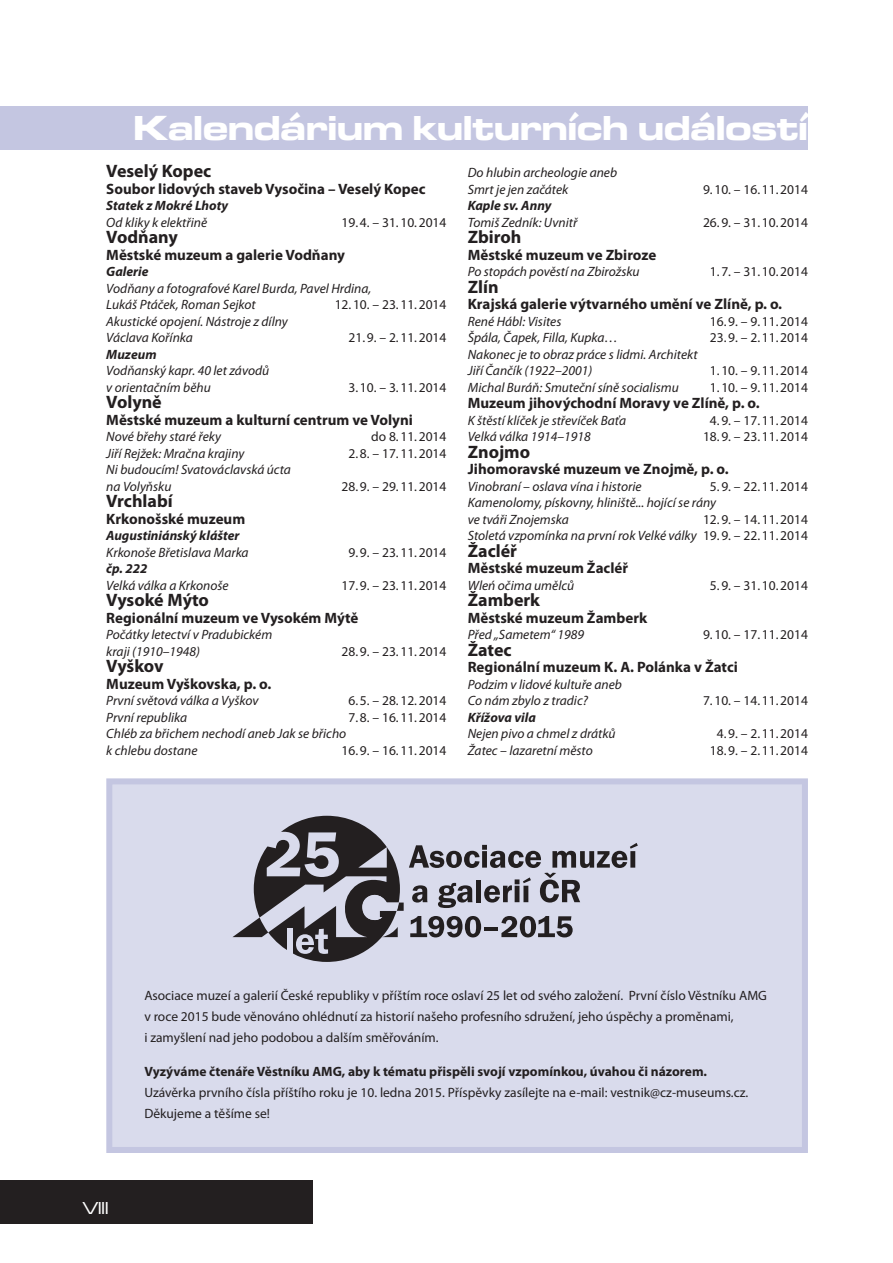
<style>
.page{position:relative;width:893px;height:1263px;background:#fff}
.page>*{position:absolute;margin:0;border:0;box-sizing:border-box;transform-origin:0 0}
.t1{font:700 expanded 36px "Microgramma DOT";letter-spacing:.005em;color:#fff}
.t2{font:700 18px "Myriad Pro";color:#231f20}
.t3{font:500 expanded 18px "Microgramma DOT";color:#fff}
.t4{font:700 15px "Myriad Pro";color:#231f20}
.t5{font:italic 13.5px/16.5px "Myriad Pro";color:#231f20}
.t6{font:13.5px/21px "Myriad Pro";color:#231f20}
.t7{font:italic 700 13.5px "Myriad Pro";color:#231f20}
.t8{font:700 13.5px "Myriad Pro";color:#231f20}
.s1{font-style:normal}
</style>
<div class="page">
<div style="left:0;top:106px;width:808px;height:44px;background:#c4c6e1"></div>
<div style="left:0;top:1180px;width:313px;height:44px;background:#231f20"></div>
<div style="left:106px;top:778px;width:702px;height:375px;background:#d9dbec;border:6px solid #c4c6e1"></div>
<svg style="left:232px;top:816px;width:406px;height:146px"></svg>
<h1 class="t1" style="left:134px;top:104px;width:676px">Kalendárium kulturních událostí</h1>
<h2 class="t2" style="left:106px;top:159px;width:107px">Veselý Kopec</h2>
<p class="t4" style="left:106px;top:179px;width:321px">Soubor lidových staveb Vysočina – Veselý Kopec</p>
<p class="t7" style="left:106px;top:197px;width:123px">Statek z Mokré Lhoty</p>
<p class="t5" style="left:106px;top:214px;width:102px">Od kliky k elektřině</p>
<p class="t6" style="left:342px;top:211px;width:106px">19.4. – 31.10.2014</p>
<h2 class="t2" style="left:106px;top:225px;width:73px">Vodňany</h2>
<p class="t4" style="left:106px;top:245px;width:240px">Městské muzeum a galerie Vodňany</p>
<p class="t7" style="left:106px;top:263px;width:44px">Galerie</p>
<p class="t5" style="left:106px;top:280px;width:267px">Vodňany a fotografové Karel Burda, Pavel Hrdina,<br>Lukáš Ptáček, Roman Sejkot</p>
<p class="t6" style="left:335px;top:294px;width:113px">12.10. – 23.11.2014</p>
<p class="t5" style="left:106px;top:313px;width:183px">Akustické opojení. Nástroje z dílny<br>Václava Kořínka</p>
<p class="t7" style="left:106px;top:345px;width:52px">Muzeum</p>
<p class="t5" style="left:106px;top:362px;width:165px">Vodňanský kapr. 40 let závodů v orientačním běhu</p>
<p class="t6" style="left:348px;top:327px;width:99px">21.9. – 2.11.2014</p>
<p class="t6" style="left:348px;top:376px;width:99px">3.10. – 3.11.2014</p>
<h2 class="t2" style="left:106px;top:390px;width:57px">Volyně</h2>
<p class="t4" style="left:106px;top:410px;width:308px">Městské muzeum a kulturní centrum ve Volyni</p>
<p class="t5" style="left:106px;top:428px;width:116px">Nové břehy staré řeky</p>
<p class="t6" style="left:371px;top:426px;width:77px">do 8.11.2014</p>
<p class="t5" style="left:106px;top:445px;width:140px">Jiří Rejžek: Mračna krajiny</p>
<p class="t6" style="left:348px;top:442px;width:99px">2.8. – 17.11.2014</p>
<p class="t5" style="left:106px;top:461px;width:186px">Ni budoucím! Svatováclavská úcta na Volyňsku</p>
<p class="t6" style="left:342px;top:475px;width:106px">28.9. – 29.11.2014</p>
<h2 class="t2" style="left:106px;top:489px;width:68px">Vrchlabí</h2>
<p class="t4" style="left:106px;top:509px;width:140px">Krkonošské muzeum</p>
<p class="t7" style="left:106px;top:527px;width:135px">Augustiniánský klášter</p>
<p class="t5" style="left:106px;top:544px;width:144px">Krkonoše Břetislava Marka</p>
<p class="t6" style="left:348px;top:541px;width:99px">9.9. – 23.11.2014</p>
<p class="t7" style="left:106px;top:560px;width:43px">čp. 222</p>
<p class="t5" style="left:106px;top:577px;width:124px">Velká válka a Krkonoše</p>
<p class="t6" style="left:342px;top:574px;width:106px">17.9. – 23.11.2014</p>
<h2 class="t2" style="left:106px;top:588px;width:104px">Vysoké Mýto</h2>
<p class="t4" style="left:106px;top:608px;width:254px">Regionální muzeum ve Vysokém Mýtě</p>
<p class="t5" style="left:106px;top:626px;width:167px">Počátky letectví v Pradubickém kraji (1910–1948)</p>
<p class="t6" style="left:342px;top:640px;width:106px">28.9. – 23.11.2014</p>
<h2 class="t2" style="left:106px;top:654px;width:59px">Vyškov</h2>
<p class="t4" style="left:106px;top:674px;width:166px">Muzeum Vyškovska, p. o.</p>
<p class="t5" style="left:106px;top:692px;width:154px">První světová válka a Vyškov</p>
<p class="t6" style="left:348px;top:690px;width:99px">6.5. – 28.12.2014</p>
<p class="t5" style="left:106px;top:709px;width:82px">První republika</p>
<p class="t6" style="left:348px;top:706px;width:99px">7.8. – 16.11.2014</p>
<p class="t5" style="left:106px;top:725px;width:241px">Chléb za břichem nechodí aneb Jak se břicho k chlebu dostane</p>
<p class="t6" style="left:342px;top:739px;width:106px">16.9. – 16.11.2014</p>
<p class="t5" style="left:468px;top:164px;width:151px">Do hlubin archeologie aneb<br>Smrt je jen začátek</p>
<p class="t6" style="left:703px;top:178px;width:106px">9.10. – 16.11.2014</p>
<p class="t7" style="left:468px;top:197px;width:85px">Kaple sv. Anny</p>
<p class="t5" style="left:468px;top:214px;width:111px">Tomiš Zedník: Uvnitř</p>
<p class="t6" style="left:703px;top:211px;width:106px">26.9. – 31.10.2014</p>
<h2 class="t2" style="left:468px;top:225px;width:55px">Zbiroh</h2>
<p class="t4" style="left:468px;top:245px;width:190px">Městské muzeum ve Zbiroze</p>
<p class="t5" style="left:468px;top:263px;width:173px">Po stopách pověstí na Zbirožsku</p>
<p class="t6" style="left:710px;top:261px;width:99px">1.7. – 31.10.2014</p>
<h2 class="t2" style="left:468px;top:275px;width:32px">Zlín</h2>
<p class="t4" style="left:468px;top:294px;width:316px">Krajská galerie výtvarného umění ve Zlíně, p. o.</p>
<p class="t5" style="left:468px;top:313px;width:95px">René Hábl: Visites</p>
<p class="t6" style="left:710px;top:310px;width:99px">16.9. – 9.11.2014</p>
<p class="t5" style="left:468px;top:329px;width:152px">Špála, Čapek, Filla, Kupka…</p>
<p class="t6" style="left:710px;top:327px;width:99px">23.9. – 2.11.2014</p>
<p class="t5" style="left:468px;top:346px;width:231px">Nakonec je to obraz práce s lidmi. Architekt<br>Jiří Čančík (1922–2001)</p>
<p class="t6" style="left:710px;top:360px;width:99px">1.10. – 9.11.2014</p>
<p class="t5" style="left:468px;top:379px;width:213px">Michal Buráň: Smuteční síně socialismu</p>
<p class="t6" style="left:710px;top:376px;width:99px">1.10. – 9.11.2014</p>
<p class="t4" style="left:468px;top:393px;width:293px">Muzeum jihovýchodní Moravy ve Zlíně, p. o.</p>
<p class="t5" style="left:468px;top:412px;width:160px">K štěstí klíček je střevíček Baťa</p>
<p class="t6" style="left:710px;top:409px;width:99px">4.9. – 17.11.2014</p>
<p class="t5" style="left:468px;top:428px;width:124px">Velká válka 1914–1918</p>
<p class="t6" style="left:703px;top:426px;width:106px">18.9. – 23.11.2014</p>
<h2 class="t2" style="left:468px;top:440px;width:64px">Znojmo</h2>
<p class="t4" style="left:468px;top:459px;width:262px">Jihomoravské muzeum ve Znojmě, p. o.</p>
<p class="t5" style="left:468px;top:478px;width:175px">Vinobraní – oslava vína i historie</p>
<p class="t6" style="left:710px;top:475px;width:99px">5.9. – 22.11.2014</p>
<p class="t5" style="left:468px;top:494px;width:250px">Kamenolomy, pískovny, hliniště... hojící se rány ve tváři Znojemska</p>
<p class="t5" style="left:468px;top:511px;width:342px;text-align:right"><span class="s1">12.9. – 14.11.2014<br></span>Stoletá vzpomínka na první rok Velké války <span class="s1">19.9. – 22.11.2014</span></p>
<h2 class="t2" style="left:468px;top:539px;width:51px">Žacléř</h2>
<p class="t4" style="left:468px;top:558px;width:162px">Městské muzeum Žacléř</p>
<p class="t5" style="left:468px;top:577px;width:108px">Wleń očima umělců</p>
<p class="t6" style="left:710px;top:574px;width:99px">5.9. – 31.10.2014</p>
<h2 class="t2" style="left:468px;top:588px;width:74px">Žamberk</h2>
<p class="t4" style="left:468px;top:608px;width:181px">Městské muzeum Žamberk</p>
<p class="t5" style="left:468px;top:626px;width:118px">Před „Sametem“ 1989</p>
<p class="t6" style="left:703px;top:624px;width:106px">9.10. – 17.11.2014</p>
<h2 class="t2" style="left:468px;top:638px;width:45px">Žatec</h2>
<p class="t4" style="left:468px;top:657px;width:272px">Regionální muzeum K. A. Polánka v Žatci</p>
<p class="t5" style="left:468px;top:676px;width:156px">Podzim v lidové kultuře aneb<br>Co nám zbylo z tradic?</p>
<p class="t6" style="left:703px;top:690px;width:106px">7.10. – 14.11.2014</p>
<p class="t7" style="left:468px;top:708px;width:70px">Křížova vila</p>
<p class="t5" style="left:468px;top:725px;width:149px">Nejen pivo a chmel z drátků</p>
<p class="t6" style="left:717px;top:723px;width:93px">4.9. – 2.11.2014</p>
<p class="t5" style="left:468px;top:742px;width:126px">Žatec – lazaretní město</p>
<p class="t6" style="left:710px;top:739px;width:99px">18.9. – 2.11.2014</p>
<h2 class="t3" style="left:83px;top:1196px;width:27px">VIII</h2>
<p class="t6" style="left:144px;top:985px;width:624px">Asociace muzeí a galerií České republiky v příštím roce oslaví 25 let od svého založení. První číslo Věstníku AMG v roce 2015 bude věnováno ohlédnutí za historií našeho profesního sdružení, jeho úspěchy a proměnami,<br>i zamyšlení nad jeho podobou a dalším směřováním.</p>
<p class="t8" style="left:144px;top:1062px;width:564px">Vyzýváme čtenáře Věstníku AMG, aby k tématu přispěli svojí vzpomínkou, úvahou či názorem.</p>
<p class="t6" style="left:144px;top:1082px;width:605px">Uzávěrka prvního čísla příštího roku je 10. ledna 2015. Příspěvky zasílejte na e-mail: vestnik@cz-museums.cz.<br>Děkujeme a těšíme se!</p>
</div>
